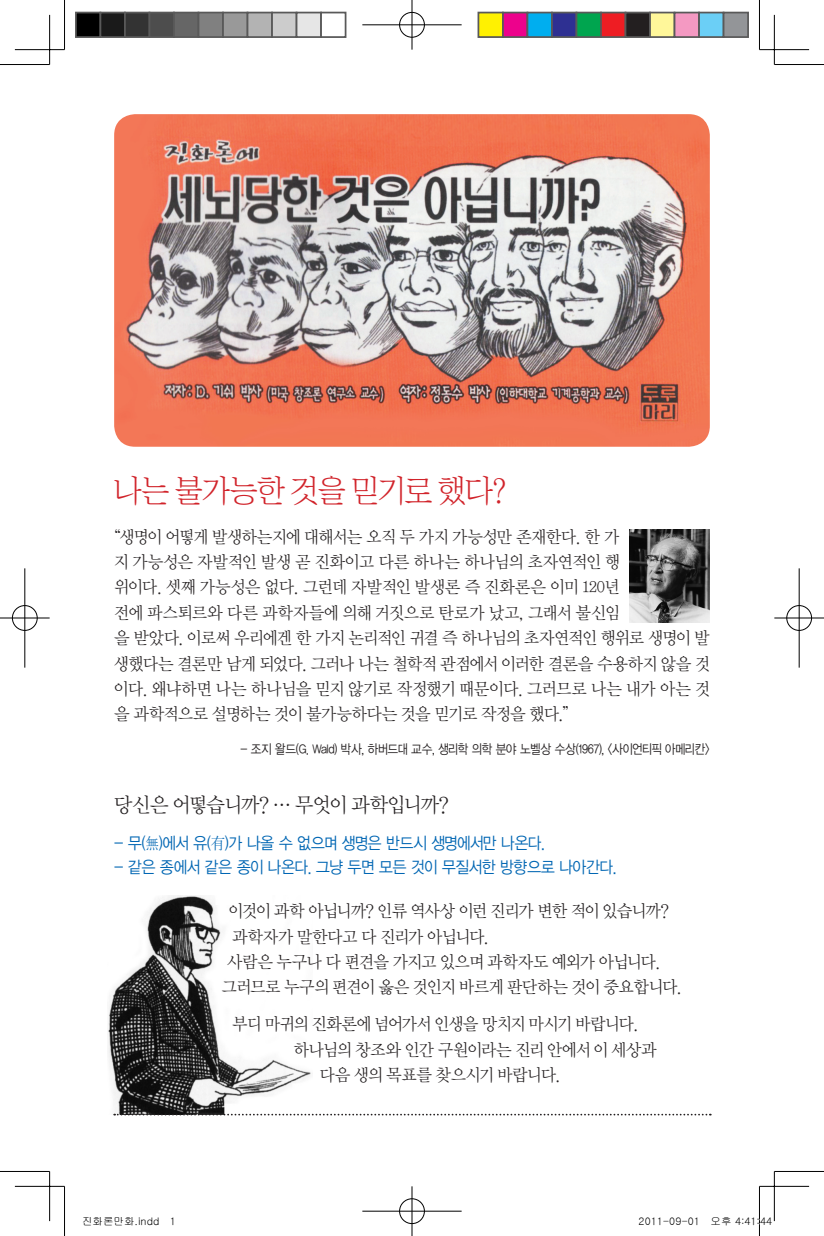
<style>
.page{position:relative;width:824px;height:1236px;background:#fff}
.page>*{position:absolute;margin:0;border:0;box-sizing:border-box;transform-origin:0 0}
.t1{font:31.5px "Chosunilbo NM";letter-spacing:-.025em;color:#d1232a}
.t2{font:20.65px "YDIY Mj O120 KSCPC EUC H";letter-spacing:-.115em;color:#231f20;scale:.95 1}
.t3{font:17.15px/25.4px "YDIY Mj O120 KSCPC EUC H";letter-spacing:-.095em;color:#231f20;scale:.95 1}
.t4{font:17.15px "YDIY Mj O120 KSCPC EUC H";letter-spacing:-.135em;color:#231f20;scale:.95 1}
.t5{font:16.62px "YDIYGO120 KS Cpc EUC H";letter-spacing:-.11em;color:#0166b3;scale:.9 1}
.t6{font:13.12px "YDIYGO120 KS Cpc EUC H";letter-spacing:-.115em;color:#231f20;scale:.87 1}
.t7{font:10.5px "Gulim";color:#000}
.s1{font-family:"YDIY Mj O120 KSCPC EUC H"}
</style>
<div class="page">
<img style="left:108px;top:895px;width:203px;height:219px">
<img style="left:114px;top:114px;width:595px;height:332px">
<img style="left:629px;top:529px;width:80px;height:93px">
<svg style="left:114px;top:1113px;width:596px;height:2px"></svg>
<hr style="left:0;top:64px;width:50px;height:1px;background:#000">
<hr style="left:774px;top:64px;width:49px;height:1px;background:#000">
<hr style="left:0;top:1170px;width:50px;height:1px;background:#000">
<hr style="left:774px;top:1170px;width:49px;height:1px;background:#000">
<hr style="left:64px;top:0;width:1px;height:50px;background:#000">
<hr style="left:64px;top:1186px;width:1px;height:49px;background:#000">
<hr style="left:759px;top:0;width:1px;height:50px;background:#000">
<hr style="left:759px;top:1186px;width:1px;height:49px;background:#000">
<hr style="left:15px;top:49px;width:49px;height:1px;background:#000">
<hr style="left:759px;top:49px;width:50px;height:1px;background:#000">
<hr style="left:15px;top:1185px;width:49px;height:1px;background:#000">
<hr style="left:759px;top:1185px;width:50px;height:1px;background:#000">
<hr style="left:49px;top:15px;width:1px;height:49px;background:#000">
<hr style="left:49px;top:1171px;width:1px;height:49px;background:#000">
<hr style="left:774px;top:15px;width:1px;height:49px;background:#000">
<hr style="left:774px;top:1171px;width:1px;height:49px;background:#000">
<div style="left:399px;top:12px;width:26px;height:26px;border:1px solid #fff;border-radius:50%"></div>
<hr style="left:362px;top:24px;width:99px;height:1px;background:#fff">
<div style="left:399px;top:12px;width:25px;height:25px;border:1px solid #000;border-radius:50%"></div>
<hr style="left:362px;top:25px;width:99px;height:1px;background:#000">
<hr style="left:411px;top:0;width:1px;height:50px;background:#000">
<div style="left:399px;top:1197px;width:26px;height:26px;border:1px solid #fff;border-radius:50%"></div>
<div style="left:399px;top:1198px;width:25px;height:25px;border:1px solid #000;border-radius:50%"></div>
<hr style="left:362px;top:1210px;width:99px;height:1px;background:#000">
<hr style="left:411px;top:1186px;width:1px;height:49px;background:#000">
<div style="left:12px;top:605px;width:26px;height:26px;border:1px solid #fff;border-radius:50%"></div>
<hr style="left:24px;top:568px;width:1px;height:99px;background:#fff">
<div style="left:12px;top:605px;width:25px;height:25px;border:1px solid #000;border-radius:50%"></div>
<hr style="left:0;top:617px;width:50px;height:1px;background:#000">
<hr style="left:25px;top:568px;width:1px;height:99px;background:#000">
<div style="left:786px;top:605px;width:26px;height:26px;border:1px solid #fff;border-radius:50%"></div>
<div style="left:786px;top:605px;width:25px;height:25px;border:1px solid #000;border-radius:50%"></div>
<hr style="left:774px;top:617px;width:49px;height:1px;background:#000">
<hr style="left:798px;top:568px;width:1px;height:99px;background:#000">
<div style="left:76px;top:13px;width:24px;height:24px;background:#000"></div>
<div style="left:75px;top:12px;width:26px;height:26px;border:2px solid #595959"></div>
<div style="left:100px;top:13px;width:25px;height:24px;background:#1a1a1a"></div>
<div style="left:99px;top:12px;width:27px;height:26px;border:2px solid #595959"></div>
<div style="left:125px;top:13px;width:24px;height:24px;background:#333"></div>
<div style="left:124px;top:12px;width:26px;height:26px;border:2px solid #595959"></div>
<div style="left:149px;top:13px;width:25px;height:24px;background:#4d4d4d"></div>
<div style="left:148px;top:12px;width:27px;height:26px;border:2px solid #595959"></div>
<div style="left:174px;top:13px;width:24px;height:24px;background:#666"></div>
<div style="left:173px;top:12px;width:26px;height:26px;border:2px solid #595959"></div>
<div style="left:198px;top:13px;width:25px;height:24px;background:#808080"></div>
<div style="left:197px;top:12px;width:27px;height:26px;border:2px solid #595959"></div>
<div style="left:223px;top:13px;width:24px;height:24px;background:#999"></div>
<div style="left:222px;top:12px;width:26px;height:26px;border:2px solid #595959"></div>
<div style="left:247px;top:13px;width:25px;height:24px;background:#b3b3b3"></div>
<div style="left:246px;top:12px;width:27px;height:26px;border:2px solid #595959"></div>
<div style="left:272px;top:13px;width:24px;height:24px;background:#ccc"></div>
<div style="left:271px;top:12px;width:26px;height:26px;border:2px solid #595959"></div>
<div style="left:296px;top:13px;width:25px;height:24px;background:#e6e6e6"></div>
<div style="left:295px;top:12px;width:27px;height:26px;border:2px solid #595959"></div>
<div style="left:320px;top:12px;width:26px;height:26px;border:2px solid #595959"></div>
<div style="left:478px;top:13px;width:25px;height:24px;background:#fff101"></div>
<div style="left:477px;top:12px;width:26px;height:26px;border:2px solid #595959"></div>
<div style="left:503px;top:13px;width:24px;height:24px;background:#ed028c"></div>
<div style="left:502px;top:12px;width:26px;height:26px;border:2px solid #595959"></div>
<div style="left:527px;top:13px;width:25px;height:24px;background:#00aeef"></div>
<div style="left:526px;top:12px;width:26px;height:26px;border:2px solid #595959"></div>
<div style="left:552px;top:13px;width:24px;height:24px;background:#2e3092"></div>
<div style="left:551px;top:12px;width:26px;height:26px;border:2px solid #595959"></div>
<div style="left:576px;top:13px;width:25px;height:24px;background:#00a54f"></div>
<div style="left:575px;top:12px;width:26px;height:26px;border:2px solid #595959"></div>
<div style="left:601px;top:13px;width:24px;height:24px;background:#ee1d23"></div>
<div style="left:600px;top:12px;width:26px;height:26px;border:2px solid #595959"></div>
<div style="left:625px;top:13px;width:25px;height:24px;background:#231f20"></div>
<div style="left:624px;top:12px;width:26px;height:26px;border:2px solid #595959"></div>
<div style="left:650px;top:13px;width:24px;height:24px;background:#fff79a"></div>
<div style="left:649px;top:12px;width:26px;height:26px;border:2px solid #595959"></div>
<div style="left:674px;top:13px;width:25px;height:24px;background:#f499c2"></div>
<div style="left:673px;top:12px;width:26px;height:26px;border:2px solid #595959"></div>
<div style="left:699px;top:13px;width:24px;height:24px;background:#6bcff6"></div>
<div style="left:698px;top:12px;width:26px;height:26px;border:2px solid #595959"></div>
<div style="left:723px;top:13px;width:25px;height:24px;background:#939598"></div>
<div style="left:722px;top:12px;width:26px;height:26px;border:2px solid #595959"></div>
<h1 class="t1" style="left:114px;top:475px;width:394px">나는 불가능한 것을 믿기로 했다?</h1>
<p class="t3" style="left:113px;top:524px;width:630px;text-indent:-9px">“생명이 어떻게 발생하는지에 대해서는 오직 두 가지 가능성만 존재한다. 한 가<br>지 가능성은 자발적인 발생 곧 진화이고 다른 하나는 하나님의 초자연적인 행<br>위이다. 셋째 가능성은 없다. 그런데 자발적인 발생론 즉 진화론은 이미 120년<br>전에 파스퇴르와 다른 과학자들에 의해 거짓으로 탄로가 났고, 그래서 불신임<br>을 받았다. 이로써 우리에겐 한 가지 논리적인 귀결 즉 하나님의 초자연적인 행위로 생명이 발 생했다는 결론만 남게 되었다. 그러나 나는 철학적 관점에서 이러한 결론을 수용하지 않을 것 이다. 왜냐하면 나는 하나님을 믿지 않기로 작정했기 때문이다. 그러므로 나는 내가 아는 것 을 과학적으로 설명하는 것이 불가능하다는 것을 믿기로 작정을 했다.”</p>
<p class="t6" style="left:240px;top:742px;width:541px">- 조지 왈드(G. Wald) 박사, 하버드대 교수, 생리학 의학 분야 노벨상 수상(1967), &lt;사이언티픽 아메리칸&gt;</p>
<p class="t2" style="left:113px;top:793px;width:355px">당신은 어떻습니까? … 무엇이 과학입니까?</p>
<p class="t5" style="left:114px;top:834px;width:481px">- 무(<span class="s1">無</span>)에서 유(<span class="s1">有</span>)가 나올 수 없으며 생명은 반드시 생명에서만 나온다.</p>
<p class="t5" style="left:114px;top:858px;width:561px">- 같은 종에서 같은 종이 나온다. 그냥 두면 모든 것이 무질서한 방향으로 나아간다.</p>
<p class="t4" style="left:228px;top:902px;width:466px">이것이 과학 아닙니까? 인류 역사상 이런 진리가 변한 적이 있습니까?</p>
<p class="t3" style="left:232px;top:924px;width:273px">과학자가 말한다고 다 진리가 아닙니다.</p>
<p class="t3" style="left:226px;top:949px;width:459px">사람은 누구나 다 편견을 가지고 있으며 과학자도 예외가 아닙니다.</p>
<p class="t3" style="left:221px;top:975px;width:487px">그러므로 누구의 편견이 옳은 것인지 바르게 판단하는 것이 중요합니다.</p>
<p class="t3" style="left:232px;top:1011px;width:430px">부디 마귀의 진화론에 넘어가서 인생을 망치지 마시기 바랍니다.</p>
<p class="t3" style="left:293px;top:1037px;width:384px">하나님의 창조와 인간 구원이라는 진리 안에서 이 세상과</p>
<p class="t3" style="left:319px;top:1062px;width:256px">다음 생의 목표를 찾으시기 바랍니다.</p>
<p class="t7" style="left:82px;top:1216px;width:95px">진화론만화.indd 1</p>
<p class="t7" style="left:638px;top:1216px;width:135px">2011-09-01 오후 4:41:44</p>
</div>
